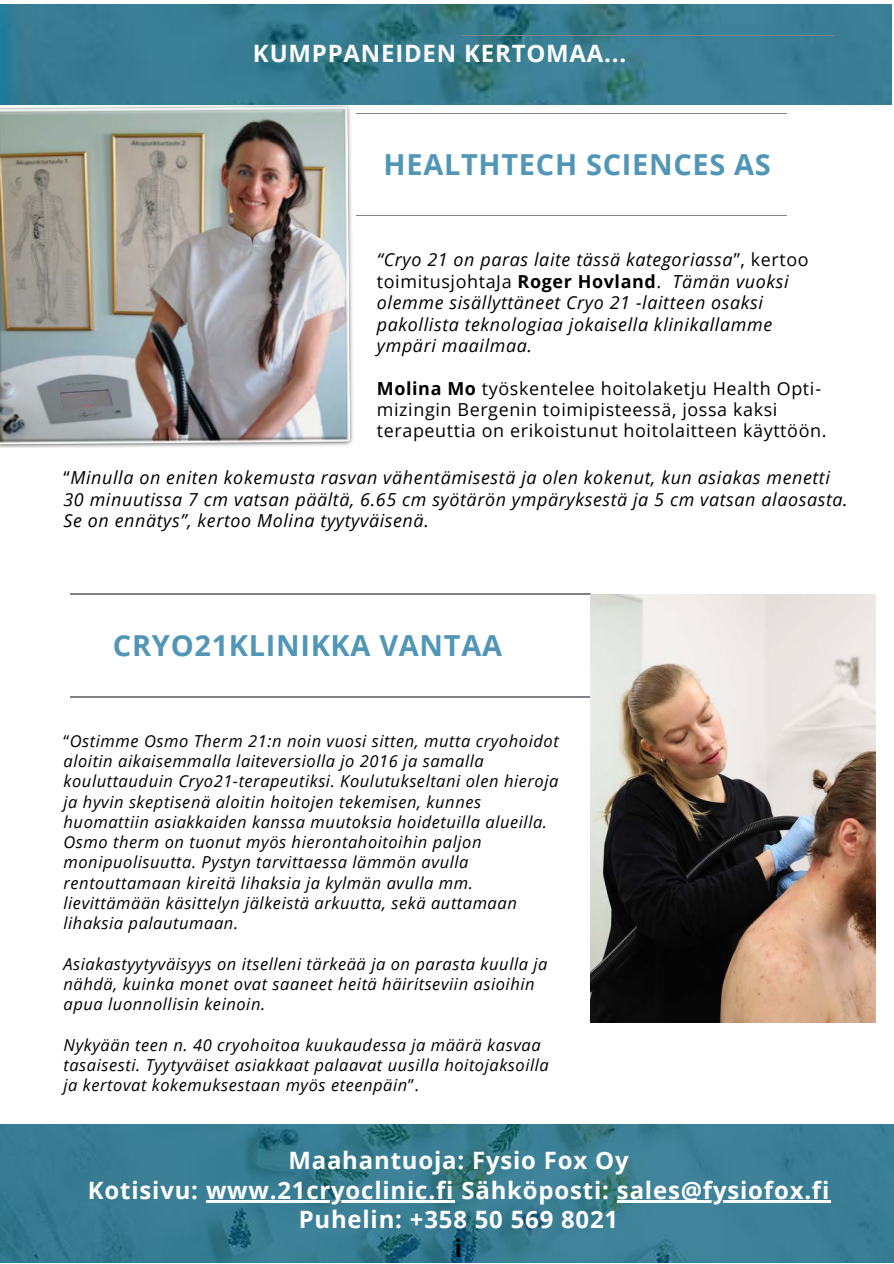
<style>
.page{position:relative;width:894px;height:1264px;background:#fff}
.page>*{position:absolute;margin:0;border:0;box-sizing:border-box;transform-origin:0 0}
.t1{font:700 28.95px "Open Sans";letter-spacing:.025em;color:#5196b6}
.t2{font:700 24px "Open Sans";letter-spacing:.035em;color:#fff}
.t3{font:700 24px "Open Sans";letter-spacing:.035em;color:#fdfdfc}
.t4{font:700 24px "Open Sans";color:#000}
.t5{font:italic 18px/21.3px "Open Sans";letter-spacing:.035em;color:#000}
.t6{font:18px/21.3px "Open Sans";letter-spacing:.035em;color:#000}
.t7{font:italic 16.5px/20.2px "Open Sans";letter-spacing:.035em;color:#000}
.s1{font-style:normal}
.s2{font-weight:700;font-style:normal}
.s3{font-weight:700}
</style>
<div class="page">
<img style="left:0;top:1124px;width:893px;height:138px">
<img style="left:0;top:4px;width:891px;height:100px">
<img style="left:0;top:103px;width:355px;height:345px">
<hr style="left:462px;top:35px;width:371px;height:1px;background:#808285">
<hr style="left:356px;top:113px;width:430px;height:1px;background:#808285">
<hr style="left:356px;top:215px;width:430px;height:1px;background:#808285">
<hr style="left:70px;top:593px;width:520px;height:1px;background:#808285">
<hr style="left:70px;top:696px;width:520px;height:1px;background:#808285">
<img style="left:590px;top:594px;width:284px;height:428px">
<hr style="left:206px;top:1200px;width:248px;height:2px;background:#fff">
<hr style="left:616px;top:1200px;width:214px;height:2px;background:#fff">
<p class="t3" style="left:253px;top:37px;width:375px">KUMPPANEIDEN KERTOMAA...</p>
<p class="t1" style="left:383px;top:144px;width:389px">HEALTHTECH SCIENCES AS</p>
<p class="t5" style="left:377px;top:249px;width:433px">“Cryo 21 on paras laite tässä kategoriassa<span class="s1">”, kertoo toimitusjohtaJa</span> <span class="s2">Roger Hovland</span><span class="s1">.</span> Tämän vuoksi olemme sisällyttäneet Cryo 21 -laitteen osaksi pakollista teknologiaa jokaisella klinikallamme ympäri maailmaa.</p>
<p class="t6" style="left:377px;top:377px;width:451px"><span class="s3">Molina Mo</span> työskentelee hoitolaketju Health Opti&shy;mizingin Bergenin toimipisteessä, jossa kaksi terapeuttia on erikoistunut hoitolaitteen käyttöön.</p>
<p class="t5" style="left:63px;top:466px;width:785px"><span class="s1">“</span>Minulla on eniten kokemusta rasvan vähentämisestä ja olen kokenut, kun asiakas menetti<br>30 minuutissa 7 cm vatsan päältä, 6.65 cm syötärön ympäryksestä ja 5 cm vatsan alaosasta.<br>Se on ennätys”, kertoo Molina tyytyväisenä.</p>
<p class="t1" style="left:113px;top:625px;width:390px">CRYO21KLINIKKA VANTAA</p>
<p class="t7" style="left:63px;top:730px;width:496px"><span class="s1">“</span>Ostimme Osmo Therm 21:n noin vuosi sitten, mutta cryohoidot aloitin aikaisemmalla laiteversiolla jo 2016 ja samalla kouluttauduin Cryo21-terapeutiksi. Koulutukseltani olen hieroja ja hyvin skeptisenä aloitin hoitojen tekemisen, kunnes huomattiin asiakkaiden kanssa muutoksia hoidetuilla alueilla.<br>Osmo therm on tuonut myös hierontahoitoihin paljon monipuolisuutta. Pystyn tarvittaessa lämmön avulla rentouttamaan kireitä lihaksia ja kylmän avulla mm. lievittämään käsittelyn jälkeistä arkuutta, sekä auttamaan lihaksia palautumaan.</p>
<p class="t7" style="left:63px;top:953px;width:485px">Asiakastyytyväisyys on itselleni tärkeää ja on parasta kuulla ja nähdä, kuinka monet ovat saaneet heitä häiritseviin asioihin apua luonnollisin keinoin.</p>
<p class="t7" style="left:63px;top:1034px;width:486px">Nykyään teen n. 40 cryohoitoa kuukaudessa ja määrä kasvaa tasaisesti. Tyytyväiset asiakkaat palaavat uusilla hoitojaksoilla</p>
<p class="t7" style="left:63px;top:1074px;width:357px">ja kertovat kokemuksestaan myös eteenpäin<span class="s1">”.</span></p>
<p class="t2" style="left:288px;top:1143px;width:341px">Maahantuoja: Fysio Fox Oy</p>
<p class="t2" style="left:88px;top:1172px;width:742px">Kotisivu: www.21cryoclinic.fi Sähköposti: sales@fysiofox.fi</p>
<p class="t2" style="left:298px;top:1202px;width:321px">Puhelin: +358 50 569 8021</p>
<p class="t4" style="left:455px;top:1231px;width:9px">i</p>
</div>
